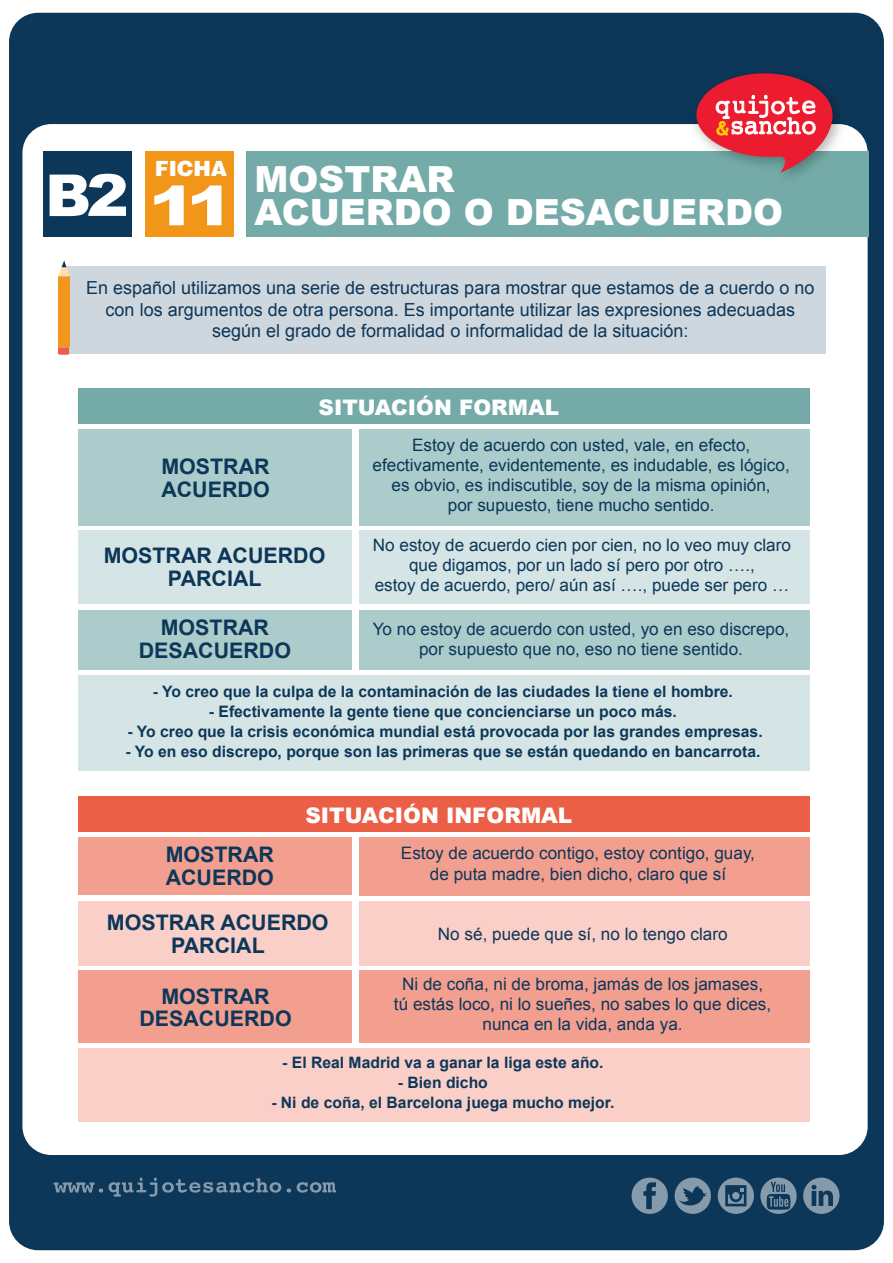
<style>
.page{position:relative;width:893px;height:1263px;background:#fff}
.page>*{position:absolute;margin:0;border:0;box-sizing:border-box;transform-origin:0 0}
.t1{font:900 57.9px "Arial";color:#fff}
.t2{font:900 54.75px "Arial";color:#fff;scale:1.31 1}
.t3{font:900 36px "Arial";color:#fff}
.t4{font:700 21.45px/22.8px "Arial";color:#0d3759;text-align:center}
.t5{font:900 21.45px "Arial";color:#fff}
.t6{font:21px "Switzerland Black Plain";color:#fff}
.t7{font:18px/21.6px "Arial";color:#0d3759;text-align:center}
.t8{font:17.1px/20px "Arial";color:#0d3759;text-align:center}
.t9{font:700 15.75px "Arial";color:#0d3759}
</style>
<div class="page">
<div style="left:9px;top:13px;width:875px;height:1237px;background:#0d3759;border-radius:29px"></div>
<div style="left:22px;top:124px;width:846px;height:1031px;background:#fff;border-radius:29px"></div>
<div style="left:247px;top:151px;width:622px;height:86px;background:#74aba8"></div>
<div style="left:43px;top:151px;width:89px;height:86px;background:#0d3759"></div>
<div style="left:145px;top:151px;width:89px;height:86px;background:#f29619"></div>
<div style="left:66px;top:266px;width:760px;height:87px;background:#cfd7de"></div>
<div style="left:58px;top:276px;width:11px;height:71px;background:#f29620"></div>
<svg style="left:58px;top:261px;width:11px;height:15px"></svg>
<svg style="left:58px;top:347px;width:11px;height:8px"></svg>
<div style="left:79px;top:388px;width:731px;height:36px;background:#74aba8"></div>
<div style="left:79px;top:676px;width:731px;height:95px;background:#d5e5e5"></div>
<div style="left:79px;top:429px;width:273px;height:96px;background:#abccca"></div>
<div style="left:359px;top:429px;width:450px;height:96px;background:#abccca"></div>
<div style="left:79px;top:530px;width:273px;height:74px;background:#d5e5e5"></div>
<div style="left:359px;top:530px;width:450px;height:74px;background:#d5e5e5"></div>
<div style="left:79px;top:610px;width:273px;height:60px;background:#abccca"></div>
<div style="left:359px;top:610px;width:450px;height:60px;background:#abccca"></div>
<div style="left:79px;top:796px;width:731px;height:36px;background:#eb5f46"></div>
<div style="left:79px;top:837px;width:273px;height:58px;background:#f39f90"></div>
<div style="left:359px;top:837px;width:450px;height:58px;background:#f39f90"></div>
<div style="left:79px;top:901px;width:273px;height:64px;background:#f9cfc7"></div>
<div style="left:359px;top:901px;width:450px;height:64px;background:#f9cfc7"></div>
<div style="left:79px;top:971px;width:273px;height:72px;background:#f39f90"></div>
<div style="left:359px;top:971px;width:450px;height:72px;background:#f39f90"></div>
<div style="left:79px;top:1048px;width:731px;height:73px;background:#f9cfc7"></div>
<svg style="left:675px;top:1177px;width:36px;height:37px"></svg>
<svg style="left:632px;top:1177px;width:36px;height:37px"></svg>
<svg style="left:718px;top:1177px;width:36px;height:37px"></svg>
<svg style="left:732px;top:1192px;width:8px;height:7px"></svg>
<svg style="left:760px;top:1177px;width:37px;height:37px"></svg>
<svg style="left:803px;top:1177px;width:36px;height:37px"></svg>
<svg style="left:53px;top:1182px;width:50px;height:11px"></svg>
<svg style="left:109px;top:1177px;width:172px;height:20px"></svg>
<svg style="left:287px;top:1188px;width:4px;height:4px"></svg>
<svg style="left:297px;top:1182px;width:39px;height:11px"></svg>
<img style="left:684px;top:103px;width:168px;height:74px">
<svg style="left:696px;top:73px;width:137px;height:100px"></svg>
<h1 class="t1" style="left:45px;top:153px;width:85px">B2</h1>
<p class="t6" style="left:155px;top:154px;width:74px">FICHA</p>
<h2 class="t2" style="left:148px;top:166px;width:67px">11</h2>
<h3 class="t3" style="left:254px;top:153px;width:201px">MOSTRAR</h3>
<h3 class="t3" style="left:254px;top:186px;width:530px">ACUERDO O DESACUERDO</h3>
<p class="t7" style="left:86px;top:277px;width:730px">En español utilizamos una serie de estructuras para mostrar que estamos de a cuerdo o no con los argumentos de otra persona. Es importante utilizar las expresiones adecuadas según el grado de formalidad o informalidad de la situación:</p>
<p class="t5" style="left:319px;top:391px;width:242px">SITUACIÓN FORMAL</p>
<p class="t4" style="left:161px;top:456px;width:110px;text-align:left">MOSTRAR<br>ACUERDO</p>
<p class="t4" style="left:104px;top:545px;width:223px">MOSTRAR ACUERDO<br>PARCIAL</p>
<p class="t4" style="left:139px;top:617px;width:154px">MOSTRAR<br>DESACUERDO</p>
<p class="t8" style="left:372px;top:435px;width:419px">Estoy de acuerdo con usted, vale, en efecto, efectivamente, evidentemente, es indudable, es lógico, es obvio, es indiscutible, soy de la misma opinión,<br>por supuesto, tiene mucho sentido.</p>
<p class="t8" style="left:373px;top:535px;width:420px">No estoy de acuerdo cien por cien, no lo veo muy claro que digamos, por un lado sí pero por otro ….,<br>estoy de acuerdo, pero/ aún así …., puede ser pero …</p>
<p class="t8" style="left:373px;top:620px;width:418px">Yo no estoy de acuerdo con usted, yo en eso discrepo, por supuesto que no, eso no tiene sentido.</p>
<p class="t9" style="left:153px;top:681px;width:582px">- Yo creo que la culpa de la contaminación de las ciudades la tiene el hombre.</p>
<p class="t9" style="left:209px;top:701px;width:469px">- Efectivamente la gente tiene que concienciarse un poco más.</p>
<p class="t9" style="left:128px;top:721px;width:637px">- Yo creo que la crisis económica mundial está provocada por las grandes empresas.</p>
<p class="t9" style="left:125px;top:741px;width:637px">- Yo en eso discrepo, porque son las primeras que se están quedando en bancarrota.</p>
<p class="t5" style="left:305px;top:799px;width:268px">SITUACIÓN INFORMAL</p>
<p class="t4" style="left:166px;top:843px;width:110px;text-align:left">MOSTRAR<br>ACUERDO</p>
<p class="t4" style="left:107px;top:912px;width:223px">MOSTRAR ACUERDO<br>PARCIAL</p>
<p class="t4" style="left:139px;top:985px;width:154px">MOSTRAR<br>DESACUERDO</p>
<p class="t8" style="left:401px;top:842px;width:356px;line-height:21.5px">Estoy de acuerdo contigo, estoy contigo, guay, de puta madre, bien dicho, claro que sí</p>
<p class="t8" style="left:438px;top:924px;width:291px">No sé, puede que sí, no lo tengo claro</p>
<p class="t8" style="left:394px;top:974px;width:379px">Ni de coña, ni de broma, jamás de los jamases, tú estás loco, ni lo sueñes, no sabes lo que dices, nunca en la vida, anda ya.</p>
<p class="t9" style="left:282px;top:1052px;width:323px">- El Real Madrid va a ganar la liga este año.</p>
<p class="t9" style="left:398px;top:1072px;width:91px">- Bien dicho</p>
<p class="t9" style="left:271px;top:1092px;width:345px">- Ni de coña, el Barcelona juega mucho mejor.</p>
</div>
